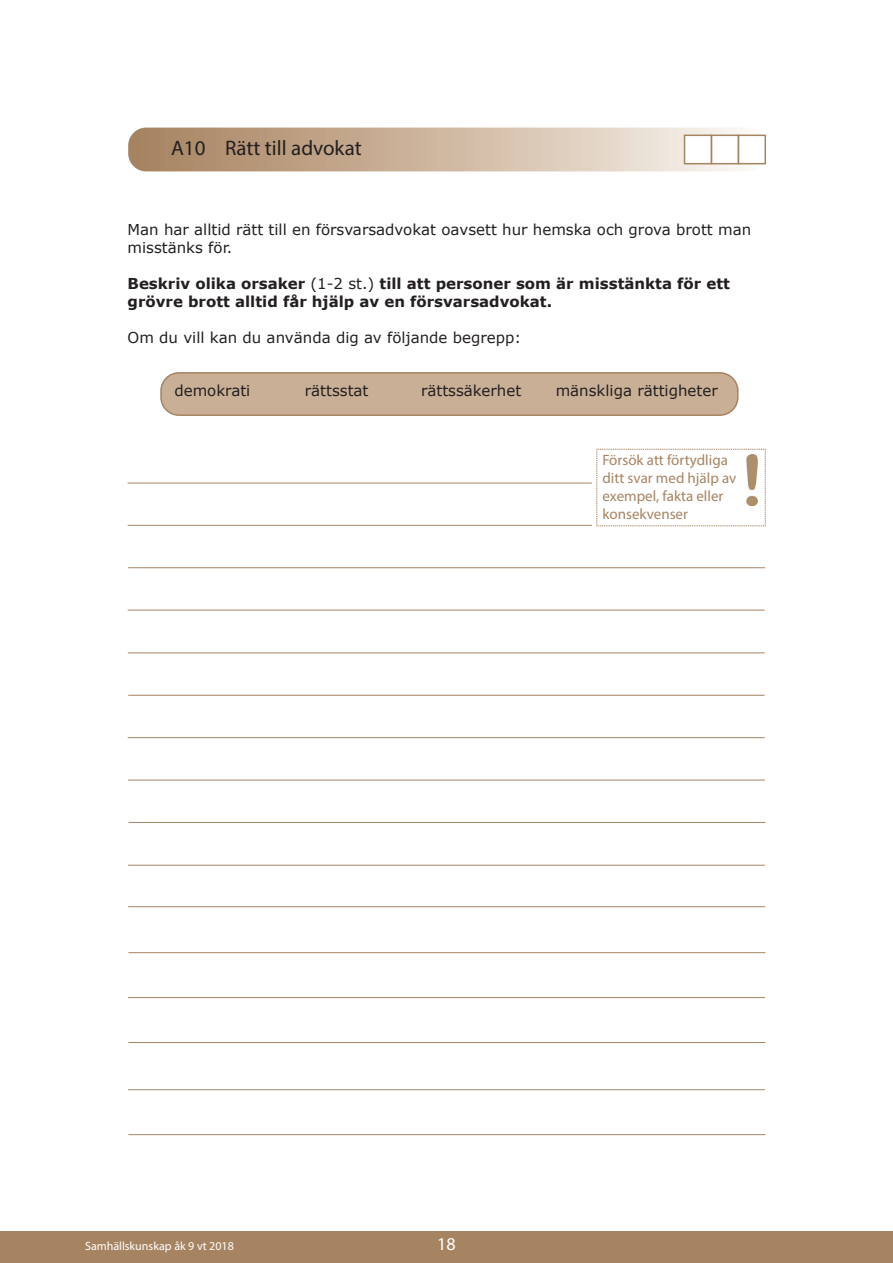
<style>
.page{position:relative;width:893px;height:1263px;background:#fff}
.page>*{position:absolute;margin:0;border:0;box-sizing:border-box;transform-origin:0 0}
.Uppgiftsrubrik{font:21px "Myriad Pro";color:#231f20}
.t1{font:18px "Myriad Pro";color:#fff}
.Uppgifttest_normal{font:15px/18px "Verdana";color:#231f20}
.Uppgiftstest_fet{font:700 15px/18px "Verdana";color:#231f20}
.t2{font:15px/18px "Myriad Pro";color:#a68462}
.t3{font:12px "Myriad Pro";color:#fff}
.s1{font-weight:400}
</style>
<div class="page">
<div style="left:0;top:1231px;width:893px;height:32px;background:#a68462"></div>
<div style="left:161px;top:373px;width:577px;height:42px;background:#c9af96;border-radius:18px"></div>
<div style="left:160px;top:372px;width:579px;height:44px;border:2px solid #a68462;border-radius:18px"></div>
<svg style="left:128px;top:128px;width:638px;height:43px;background:#ccb69f"></svg>
<div style="left:738px;top:135px;width:28px;height:29px;background:#fff;border:2px solid #a68462"></div>
<div style="left:711px;top:135px;width:28px;height:29px;background:#fff;border:2px solid #a68462"></div>
<div style="left:684px;top:135px;width:28px;height:29px;background:#fff;border:2px solid #a68462"></div>
<hr style="left:128px;top:695px;width:637px;height:1px;background:#a68462">
<hr style="left:128px;top:737px;width:637px;height:1px;background:#a68462">
<hr style="left:128px;top:652px;width:637px;height:1px;background:#a68462">
<hr style="left:128px;top:525px;width:464px;height:1px;background:#a68462">
<hr style="left:128px;top:567px;width:637px;height:1px;background:#a68462">
<hr style="left:128px;top:610px;width:637px;height:1px;background:#a68462">
<hr style="left:128px;top:780px;width:637px;height:1px;background:#a68462">
<hr style="left:129px;top:822px;width:636px;height:1px;background:#a68462">
<hr style="left:128px;top:865px;width:637px;height:1px;background:#a68462">
<hr style="left:128px;top:483px;width:464px;height:1px;background:#a68462">
<hr style="left:128px;top:906px;width:637px;height:1px;background:#a68462">
<hr style="left:128px;top:952px;width:637px;height:1px;background:#a68462">
<hr style="left:128px;top:997px;width:637px;height:1px;background:#a68462">
<hr style="left:128px;top:1042px;width:637px;height:1px;background:#a68462">
<hr style="left:128px;top:1089px;width:637px;height:1px;background:#a68462">
<hr style="left:128px;top:1134px;width:637px;height:1px;background:#a68462">
<svg style="left:596px;top:449px;width:170px;height:78px"></svg>
<p class="Uppgiftsrubrik" style="left:171px;top:135px;width:192px">A10 Rätt till advokat</p>
<p class="Uppgifttest_normal" style="left:128px;top:221px;width:625px">Man har alltid rätt till en försvarsadvokat oavsett hur hemska och grova brott man misstänks för.</p>
<p class="Uppgiftstest_fet" style="left:128px;top:275px;width:604px">Beskriv olika orsaker <span class="s1">(1-2 st.)</span> till att personer som är misstänkta för ett grövre brott alltid får hjälp av en försvarsadvokat.</p>
<p class="Uppgifttest_normal" style="left:128px;top:329px;width:395px">Om du vill kan du använda dig av följande begrepp:</p>
<p class="Uppgifttest_normal" style="left:174px;top:382px;width:78px">demokrati</p>
<p class="Uppgifttest_normal" style="left:305px;top:382px;width:65px">rättsstat</p>
<p class="Uppgifttest_normal" style="left:421px;top:382px;width:102px">rättssäkerhet</p>
<p class="Uppgifttest_normal" style="left:556px;top:382px;width:164px">mänskliga rättigheter</p>
<p class="t2" style="left:602px;top:451px;width:135px">Försök att förtydliga ditt svar med hjälp av exempel, fakta eller konsekvenser</p>
<p class="t3" style="left:85px;top:1239px;width:150px">Samhällskunskap åk 9 vt 2018</p>
<p class="t1" style="left:437px;top:1233px;width:20px">18</p>
</div>
